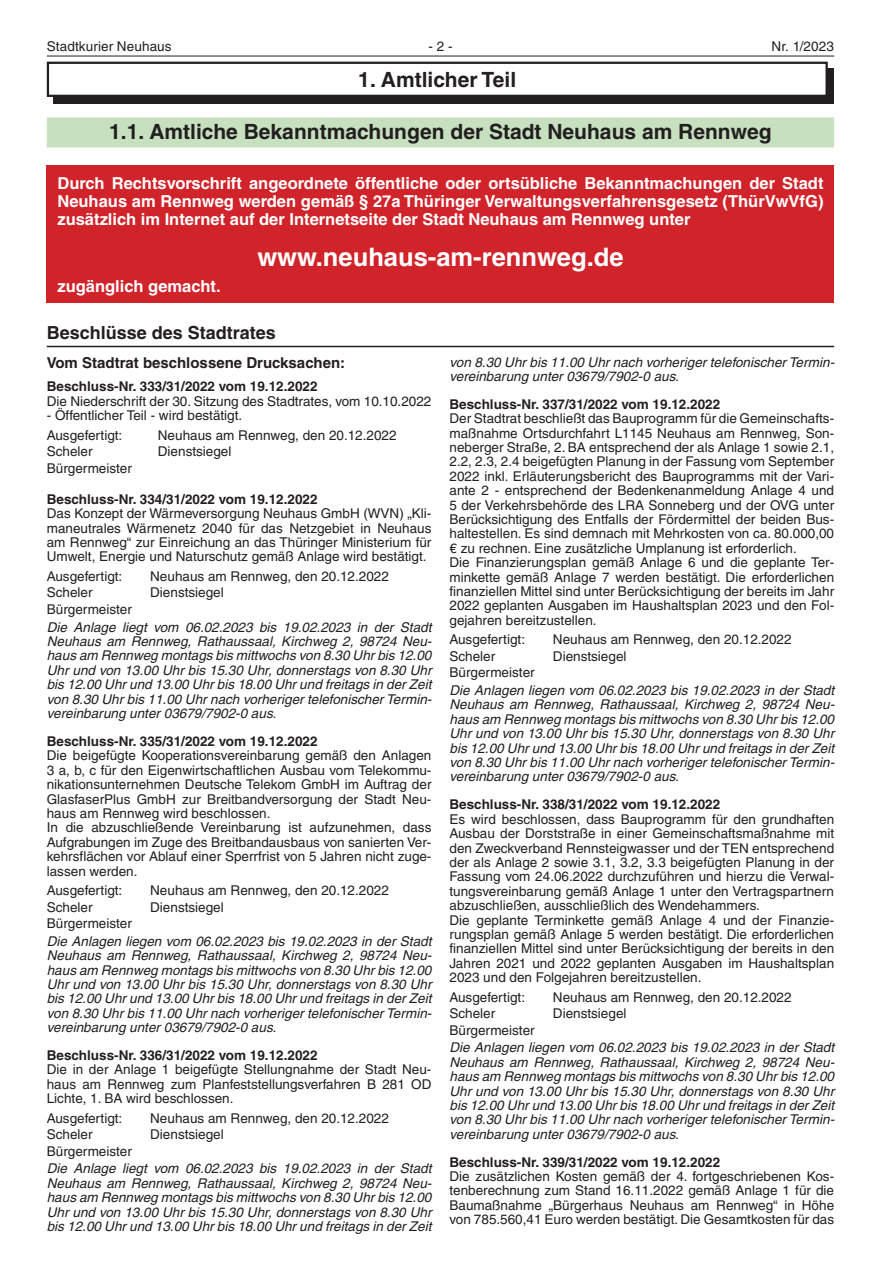
<style>
.page{position:relative;width:881px;height:1263px;background:#fff}
.page>*{position:absolute;margin:0;border:0;box-sizing:border-box;transform-origin:0 0}
.Zwischenüberschrift{font:700 25.5px "Helvetica LT";color:#fff}
.Rasterbalken{font:700 21px "Helvetica LT";color:#231f20}
.Schattenbalken{font:700 21px "Helvetica LT";color:#231f20}
.Überschrift{font:700 18px "Helvetica LT";color:#231f20}
.t1{font:700 16.5px/18px "Helvetica LT";color:#fff;text-align:justify}
.Zwischenüberschrift-2{font:700 15px "Helvetica LT";color:#231f20}
.t2{font:13.5px/14.4px "Helvetica LT";color:#231f20;text-align:justify}
.t3{font:italic 13.5px/14.4px "Helvetica LT";color:#231f20;text-align:justify}
.t4{font:700 13.5px "Helvetica LT";color:#231f20}
</style>
<div class="page">
<hr style="left:47px;top:56px;width:786px;height:1px;background:#231f20">
<div style="left:47px;top:117px;width:786px;height:30px;background:#c7e0bf"></div>
<hr style="left:47px;top:346px;width:786px;height:1px;background:#231f20">
<div style="left:53px;top:68px;width:780px;height:35px;background:#231f20"></div>
<div style="left:48px;top:63px;width:778px;height:33px;background:#fff"></div>
<div style="left:47px;top:62px;width:780px;height:35px;border:2px solid #231f20"></div>
<div style="left:47px;top:166px;width:786px;height:137px;background:#d1232a"></div>
<p class="t2" style="left:47px;top:39px;width:126px">Stadtkurier Neuhaus</p>
<p class="t2" style="left:428px;top:39px;width:26px">- 2 -</p>
<p class="t2" style="left:771px;top:39px;width:64px">Nr. 1/2023</p>
<p class="Schattenbalken" style="left:358px;top:67px;width:159px">1. Amtlicher Teil</p>
<p class="Rasterbalken" style="left:109px;top:119px;width:663px">1.1. Amtliche Bekanntmachungen der Stadt Neuhaus am Rennweg</p>
<p class="t1" style="left:57px;top:174px;width:767px">Durch Rechtsvorschrift angeordnete öffentliche oder ortsübliche Bekanntmachungen der Stadt Neuhaus am Rennweg werden gemäß § 27a Thüringer Verwaltungsverfahrensgesetz (ThürVwVfG) zusätzlich im Internet auf der Internetseite der Stadt Neuhaus am Rennweg unter</p>
<p class="Zwischenüberschrift" style="left:257px;top:241px;width:367px">www.neuhaus-am-rennweg.de</p>
<p class="t1" style="left:57px;top:277px;width:165px">zugänglich gemacht.</p>
<p class="Überschrift" style="left:47px;top:322px;width:230px">Beschlüsse des Stadtrates</p>
<p class="Zwischenüberschrift-2" style="left:47px;top:354px;width:300px">Vom Stadtrat beschlossene Drucksachen:</p>
<p class="t4" style="left:47px;top:378px;width:272px">Beschluss-Nr. 333/31/2022 vom 19.12.2022</p>
<p class="t2" style="left:47px;top:394px;width:386px">Die Niederschrift der 30. Sitzung des Stadtrates, vom 10.10.2022</p>
<p class="t2" style="left:47px;top:408px;width:197px">- Öffentlicher Teil - wird bestätigt.</p>
<p class="t2" style="left:47px;top:428px;width:77px">Ausgefertigt:</p>
<p class="t2" style="left:158px;top:428px;width:240px">Neuhaus am Rennweg, den 20.12.2022</p>
<p class="t2" style="left:47px;top:444px;width:47px">Scheler</p>
<p class="t2" style="left:158px;top:444px;width:75px">Dienstsiegel</p>
<p class="t2" style="left:47px;top:461px;width:87px">Bürgermeister</p>
<p class="t4" style="left:47px;top:491px;width:272px">Beschluss-Nr. 334/31/2022 vom 19.12.2022</p>
<p class="t2" style="left:47px;top:506px;width:386px">Das Konzept der Wärmeversorgung Neuhaus GmbH (WVN) „Kli&shy;maneutrales Wärmenetz 2040 für das Netzgebiet in Neuhaus am Rennweg“ zur Einreichung an das Thüringer Ministerium für Umwelt, Energie und Naturschutz gemäß Anlage wird bestätigt.</p>
<p class="t2" style="left:47px;top:569px;width:77px">Ausgefertigt:</p>
<p class="t2" style="left:150px;top:569px;width:240px">Neuhaus am Rennweg, den 20.12.2022</p>
<p class="t2" style="left:47px;top:585px;width:47px">Scheler</p>
<p class="t2" style="left:150px;top:585px;width:75px">Dienstsiegel</p>
<p class="t2" style="left:47px;top:602px;width:87px">Bürgermeister</p>
<p class="t3" style="left:47px;top:620px;width:386px">Die Anlage liegt vom 06.02.2023 bis 19.02.2023 in der Stadt Neuhaus am Rennweg, Rathaussaal, Kirchweg 2, 98724 Neu&shy;haus am Rennweg montags bis mittwochs von 8.30 Uhr bis 12.00<br>Uhr und von 13.00 Uhr bis 15.30 Uhr, donnerstags von 8.30 Uhr bis 12.00 Uhr und 13.00 Uhr bis 18.00 Uhr und freitags in der Zeit von 8.30 Uhr bis 11.00 Uhr nach vorheriger telefonischer Termin&shy;vereinbarung unter 03679/7902-0 aus.</p>
<p class="t4" style="left:47px;top:733px;width:272px">Beschluss-Nr. 335/31/2022 vom 19.12.2022</p>
<p class="t2" style="left:47px;top:748px;width:386px">Die beigefügte Kooperationsvereinbarung gemäß den Anlagen 3 a, b, c für den Eigenwirtschaftlichen Ausbau vom Telekommu&shy;nikationsunternehmen Deutsche Telekom GmbH im Auftrag der GlasfaserPlus GmbH zur Breitbandversorgung der Stadt Neu&shy;haus am Rennweg wird beschlossen.</p>
<p class="t2" style="left:47px;top:820px;width:386px">In die abzuschließende Vereinbarung ist aufzunehmen, dass Aufgrabungen im Zuge des Breitbandausbaus von sanierten Ver&shy;kehrsflächen vor Ablauf einer Sperrfrist von 5 Jahren nicht zuge&shy;lassen werden.</p>
<p class="t2" style="left:47px;top:883px;width:77px">Ausgefertigt:</p>
<p class="t2" style="left:150px;top:883px;width:240px">Neuhaus am Rennweg, den 20.12.2022</p>
<p class="t2" style="left:47px;top:899px;width:47px">Scheler</p>
<p class="t2" style="left:150px;top:899px;width:75px">Dienstsiegel</p>
<p class="t2" style="left:47px;top:916px;width:87px">Bürgermeister</p>
<p class="t3" style="left:47px;top:934px;width:386px">Die Anlagen liegen vom 06.02.2023 bis 19.02.2023 in der Stadt Neuhaus am Rennweg, Rathaussaal, Kirchweg 2, 98724 Neu&shy;haus am Rennweg montags bis mittwochs von 8.30 Uhr bis 12.00<br>Uhr und von 13.00 Uhr bis 15.30 Uhr, donnerstags von 8.30 Uhr bis 12.00 Uhr und 13.00 Uhr bis 18.00 Uhr und freitags in der Zeit von 8.30 Uhr bis 11.00 Uhr nach vorheriger telefonischer Termin&shy;vereinbarung unter 03679/7902-0 aus.</p>
<p class="t4" style="left:47px;top:1047px;width:272px">Beschluss-Nr. 336/31/2022 vom 19.12.2022</p>
<p class="t2" style="left:47px;top:1062px;width:386px">Die in der Anlage 1 beigefügte Stellungnahme der Stadt Neu&shy;haus am Rennweg zum Planfeststellungsverfahren B 281 OD Lichte, 1. BA wird beschlossen.</p>
<p class="t2" style="left:47px;top:1111px;width:77px">Ausgefertigt:</p>
<p class="t2" style="left:150px;top:1111px;width:240px">Neuhaus am Rennweg, den 20.12.2022</p>
<p class="t2" style="left:47px;top:1127px;width:47px">Scheler</p>
<p class="t2" style="left:150px;top:1127px;width:75px">Dienstsiegel</p>
<p class="t2" style="left:47px;top:1144px;width:87px">Bürgermeister</p>
<p class="t3" style="left:47px;top:1161px;width:386px">Die Anlage liegt vom 06.02.2023 bis 19.02.2023 in der Stadt Neuhaus am Rennweg, Rathaussaal, Kirchweg 2, 98724 Neu&shy;haus am Rennweg montags bis mittwochs von 8.30 Uhr bis 12.00<br>Uhr und von 13.00 Uhr bis 15.30 Uhr, donnerstags von 8.30 Uhr bis 12.00 Uhr und 13.00 Uhr bis 18.00 Uhr und freitags in der Zeit</p>
<p class="t3" style="left:449px;top:355px;width:386px">von 8.30 Uhr bis 11.00 Uhr nach vorheriger telefonischer Termin&shy;vereinbarung unter 03679/7902-0 aus.</p>
<p class="t4" style="left:449px;top:396px;width:272px">Beschluss-Nr. 337/31/2022 vom 19.12.2022</p>
<p class="t2" style="left:449px;top:411px;width:386px">Der Stadtrat beschließt das Bauprogramm für die Gemeinschafts&shy;maßnahme Ortsdurchfahrt L1145 Neuhaus am Rennweg, Son&shy;neberger Straße, 2. BA entsprechend der als Anlage 1 sowie 2.1, 2.2, 2.3, 2.4 beigefügten Planung in der Fassung vom September 2022 inkl. Erläuterungsbericht des Bauprogramms mit der Vari&shy;ante 2 - entsprechend der Bedenkenanmeldung Anlage 4 und 5 der Verkehrsbehörde des LRA Sonneberg und der OVG unter Berücksichtigung des Entfalls der Fördermittel der beiden Bus&shy;haltestellen. Es sind demnach mit Mehrkosten von ca. 80.000,00 € zu rechnen. Eine zusätzliche Umplanung ist erforderlich.</p>
<p class="t2" style="left:449px;top:555px;width:386px">Die Finanzierungsplan gemäß Anlage 6 und die geplante Ter&shy;minkette gemäß Anlage 7 werden bestätigt. Die erforderlichen finanziellen Mittel sind unter Berücksichtigung der bereits im Jahr 2022 geplanten Ausgaben im Haushaltsplan 2023 und den Fol&shy;gejahren bereitzustellen.</p>
<p class="t2" style="left:449px;top:632px;width:77px">Ausgefertigt:</p>
<p class="t2" style="left:552px;top:632px;width:240px">Neuhaus am Rennweg, den 20.12.2022</p>
<p class="t2" style="left:449px;top:649px;width:47px">Scheler</p>
<p class="t2" style="left:552px;top:649px;width:75px">Dienstsiegel</p>
<p class="t2" style="left:449px;top:665px;width:87px">Bürgermeister</p>
<p class="t3" style="left:449px;top:683px;width:386px">Die Anlagen liegen vom 06.02.2023 bis 19.02.2023 in der Stadt Neuhaus am Rennweg, Rathaussaal, Kirchweg 2, 98724 Neu&shy;haus am Rennweg montags bis mittwochs von 8.30 Uhr bis 12.00<br>Uhr und von 13.00 Uhr bis 15.30 Uhr, donnerstags von 8.30 Uhr bis 12.00 Uhr und 13.00 Uhr bis 18.00 Uhr und freitags in der Zeit von 8.30 Uhr bis 11.00 Uhr nach vorheriger telefonischer Termin&shy;vereinbarung unter 03679/7902-0 aus.</p>
<p class="t4" style="left:449px;top:796px;width:272px">Beschluss-Nr. 338/31/2022 vom 19.12.2022</p>
<p class="t2" style="left:449px;top:812px;width:386px">Es wird beschlossen, dass Bauprogramm für den grundhaften Ausbau der Dorststraße in einer Gemeinschaftsmaßnahme mit den Zweckverband Rennsteigwasser und der TEN entsprechend der als Anlage 2 sowie 3.1, 3.2, 3.3 beigefügten Planung in der Fassung vom 24.06.2022 durchzuführen und hierzu die Verwal&shy;tungsvereinbarung gemäß Anlage 1 unter den Vertragspartnern abzuschließen, ausschließlich des Wendehammers.</p>
<p class="t2" style="left:449px;top:912px;width:386px">Die geplante Terminkette gemäß Anlage 4 und der Finanzie&shy;rungsplan gemäß Anlage 5 werden bestätigt. Die erforderlichen finanziellen Mittel sind unter Berücksichtigung der bereits in den Jahren 2021 und 2022 geplanten Ausgaben im Haushaltsplan 2023 und den Folgejahren bereitzustellen.</p>
<p class="t2" style="left:449px;top:990px;width:77px">Ausgefertigt:</p>
<p class="t2" style="left:552px;top:990px;width:240px">Neuhaus am Rennweg, den 20.12.2022</p>
<p class="t2" style="left:449px;top:1006px;width:47px">Scheler</p>
<p class="t2" style="left:552px;top:1006px;width:75px">Dienstsiegel</p>
<p class="t2" style="left:449px;top:1022px;width:87px">Bürgermeister</p>
<p class="t3" style="left:449px;top:1040px;width:386px">Die Anlagen liegen vom 06.02.2023 bis 19.02.2023 in der Stadt Neuhaus am Rennweg, Rathaussaal, Kirchweg 2, 98724 Neu&shy;haus am Rennweg montags bis mittwochs von 8.30 Uhr bis 12.00<br>Uhr und von 13.00 Uhr bis 15.30 Uhr, donnerstags von 8.30 Uhr bis 12.00 Uhr und 13.00 Uhr bis 18.00 Uhr und freitags in der Zeit von 8.30 Uhr bis 11.00 Uhr nach vorheriger telefonischer Termin&shy;vereinbarung unter 03679/7902-0 aus.</p>
<p class="t4" style="left:449px;top:1154px;width:272px">Beschluss-Nr. 339/31/2022 vom 19.12.2022</p>
<p class="t2" style="left:449px;top:1169px;width:386px">Die zusätzlichen Kosten gemäß der 4. fortgeschriebenen Kos&shy;tenberechnung zum Stand 16.11.2022 gemäß Anlage 1 für die Baumaßnahme „Bürgerhaus Neuhaus am Rennweg“ in Höhe von 785.560,41 Euro werden bestätigt. Die Gesamtkosten für das</p>
</div>
